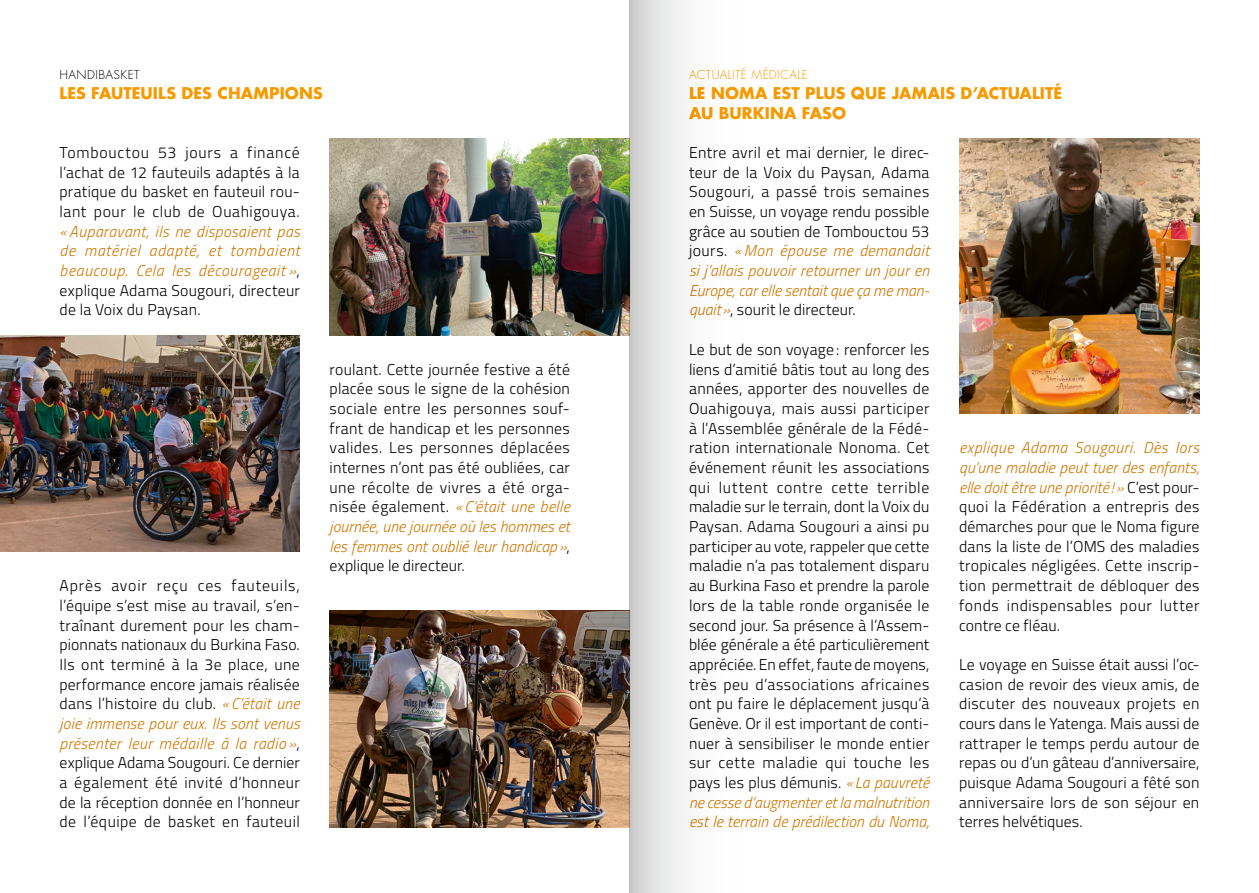
<style>
.page{position:relative;width:1259px;height:893px;background:#fff}
.page>*{position:absolute;margin:0;border:0;box-sizing:border-box;transform-origin:0 0}
.t1{font:300 15.75px/19.6px "Titillium Web";letter-spacing:.02em;color:#000;text-align:justify}
.t2{font:italic 300 15.75px/19.6px "Titillium Web";letter-spacing:.045em;color:#ce7700;text-align:justify}
.t3{font:700 15.75px/19.6px "Futura Std";letter-spacing:.005em;color:#f69a00}
.t4{font:300 12px "Futura Std";letter-spacing:.035em;color:#f69a00}
.t5{font:300 12px "Futura Std";letter-spacing:.035em;color:#000}
.s1{font-style:normal;color:#000}
.s2{font-style:italic;color:#ce7700}
</style>
<div class="page">
<img style="left:330px;top:611px;width:299px;height:216px">
<img style="left:0;top:335px;width:300px;height:217px">
<img style="left:330px;top:138px;width:299px;height:197px">
<img style="left:959px;top:138px;width:240px;height:276px">
<div style="left:629px;top:0;width:119px;height:893px;background:linear-gradient(to right,#d7d7d7,#fff)"></div>
<p class="t5" style="left:60px;top:68px;width:82px">HANDIBASKET</p>
<p class="t3" style="left:60px;top:83px;width:265px">LES FAUTEUILS DES CHAMPIONS</p>
<p class="t1" style="left:60px;top:142px;width:242px">Tombouctou 53 jours a financé l’achat de 12 fauteuils adaptés à la pratique du basket en fauteuil rou&shy;lant pour le club de Ouahigouya.</p>
<p class="t2" style="left:60px;top:221px;width:242px">« Auparavant, ils ne disposaient pas de matériel adapté, et tombaient beaucoup. Cela les décourageait »<span class="s1">, explique Adama Sougouri, directeur de la Voix du Paysan.</span></p>
<p class="t1" style="left:60px;top:575px;width:242px">Après avoir reçu ces fauteuils, l’équipe s’est mise au travail, s’en&shy;traînant durement pour les cham&shy;pionnats nationaux du Burkina Faso.<br>Ils ont terminé à la 3e place, une performance encore jamais réalisée dans l’histoire du club. <span class="s2">« C’était une joie immense pour eux. Ils sont venus présenter leur médaille à la radio »</span>, explique Adama Sougouri. Ce dernier a également été invité d’honneur de la réception donnée en l’honneur de l’équipe de basket en fauteuil</p>
<p class="t1" style="left:330px;top:358px;width:242px">roulant. Cette journée festive a été placée sous le signe de la cohésion sociale entre les personnes souf&shy;frant de handicap et les personnes valides. Les personnes déplacées internes n’ont pas été oubliées, car une récolte de vivres a été orga&shy;nisée également. <span class="s2">« C’était une belle journée, une journée où les hommes et les femmes ont oublié leur handicap »</span>, explique le directeur.</p>
<p class="t4" style="left:689px;top:68px;width:120px">ACTUALITÉ MÉDICALE</p>
<p class="t3" style="left:689px;top:83px;width:374px">LE NOMA EST PLUS QUE JAMAIS D’ACTUALITÉ<br>AU BURKINA FASO</p>
<p class="t1" style="left:689px;top:142px;width:242px">Entre avril et mai dernier, le direc&shy;teur de la Voix du Paysan, Adama Sougouri, a passé trois semaines en Suisse, un voyage rendu possible grâce au soutien de Tombouctou 53 jours. <span class="s2">« Mon épouse me demandait si j’allais pouvoir retourner un jour en Europe, car elle sentait que ça me man&shy;quait »</span>, sourit le directeur.</p>
<p class="t1" style="left:689px;top:339px;width:242px">Le but de son voyage : renforcer les liens d’amitié bâtis tout au long des années, apporter des nouvelles de Ouahigouya, mais aussi participer à l’Assemblée générale de la Fédé&shy;ration internationale Nonoma. Cet événement réunit les associations qui luttent contre cette terrible maladie sur le terrain, dont la Voix du Paysan. Adama Sougouri a ainsi pu participer au vote, rappeler que cette maladie n’a pas totalement disparu au Burkina Faso et prendre la parole lors de la table ronde organisée le second jour. Sa présence à l’Assem&shy;blée générale a été particulièrement appréciée. En effet, faute de moyens, très peu d’associations africaines ont pu faire le déplacement jusqu’à Genève. Or il est important de conti&shy;nuer à sensibiliser le monde entier sur cette maladie qui touche les pays les plus démunis. <span class="s2">« La pauvreté ne cesse d’augmenter et la malnutrition est le terrain de prédilection du Noma,</span></p>
<p class="t1" style="left:959px;top:437px;width:242px"><span class="s2">explique Adama Sougouri. Dès lors qu’une maladie peut tuer des enfants, elle doit être une priorité ! »</span> C’est pour&shy;quoi la Fédération a entrepris des démarches pour que le Noma figure dans la liste de l’OMS des maladies tropicales négligées. Cette inscrip&shy;tion permettrait de débloquer des fonds indispensables pour lutter contre ce fléau.</p>
<p class="t1" style="left:959px;top:654px;width:242px">Le voyage en Suisse était aussi l’oc&shy;casion de revoir des vieux amis, de discuter des nouveaux projets en cours dans le Yatenga. Mais aussi de rattraper le temps perdu autour de repas ou d’un gâteau d’anniversaire, puisque Adama Sougouri a fêté son anniversaire lors de son séjour en terres helvétiques.</p>
</div>
